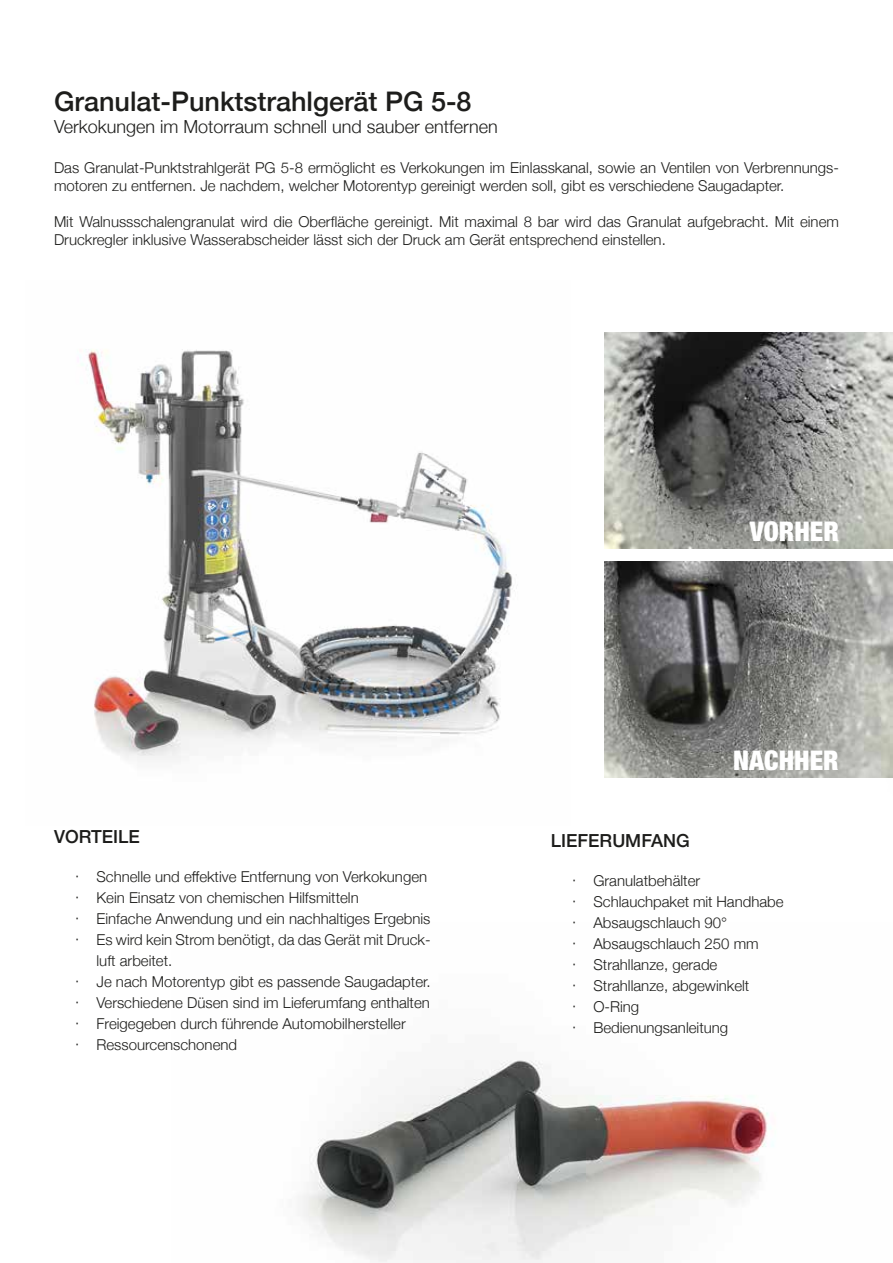
<style>
.page{position:relative;width:893px;height:1263px;background:#fff}
.page>*{position:absolute;margin:0;border:0;box-sizing:border-box;transform-origin:0 0}
.t1{font:500 27px "Helvetica Neue";color:#1d1d1b}
.t2{font:900 condensed 27px "Helvetica Neue";color:#fff}
.t3{font:300 18px "Helvetica Neue";color:#1d1d1b}
.t4{font:500 18px "Helvetica Neue";color:#1d1d1b}
.t5{font:300 15px/21px "Helvetica Neue";color:#1d1d1b}
</style>
<div class="page">
<img style="left:816px;top:548px;width:77px;height:14px">
<img style="left:80px;top:349px;width:435px;height:411px">
<img style="left:605px;top:562px;width:288px;height:216px">
<img style="left:605px;top:332px;width:288px;height:216px">
<img style="left:302px;top:1060px;width:472px;height:203px">
<h1 class="t1" style="left:54px;top:80px;width:419px">Granulat-Punktstrahlgerät PG 5-8</h1>
<p class="t3" style="left:54px;top:112px;width:445px">Verkokungen im Motorraum schnell und sauber entfernen</p>
<p class="t5" style="left:54px;top:157px;width:786px;line-height:18px">Das Granulat-Punktstrahlgerät PG 5-8 ermöglicht es Verkokungen im Einlasskanal, sowie an Ventilen von Verbrennungs&shy;motoren zu entfernen. Je nachdem, welcher Motorentyp gereinigt werden soll, gibt es verschiedene Saugadapter.</p>
<p class="t5" style="left:54px;top:211px;width:786px;line-height:18px">Mit Walnussschalengranulat wird die Oberfläche gereinigt. Mit maximal 8 bar wird das Granulat aufgebracht. Mit einem<br>Druckregler inklusive Wasserabscheider lässt sich der Druck am Gerät entsprechend einstellen.</p>
<h1 class="t2" style="left:750px;top:509px;width:91px">VORHER</h1>
<p class="t4" style="left:54px;top:822px;width:87px">VORTEILE</p>
<p class="t5" style="left:75px;top:865px;width:353px">· Schnelle und effektive Entfernung von Verkokungen</p>
<p class="t5" style="left:75px;top:886px;width:285px">· Kein Einsatz von chemischen Hilfsmitteln</p>
<p class="t5" style="left:75px;top:907px;width:357px">· Einfache Anwendung und ein nachhaltiges Ergebnis</p>
<p class="t5" style="left:75px;top:928px;width:357px">· Es wird kein Strom benötigt, da das Gerät mit Druck-</p>
<p class="t5" style="left:97px;top:949px;width:77px">luft arbeitet.</p>
<p class="t5" style="left:75px;top:970px;width:357px">· Je nach Motorentyp gibt es passende Saugadapter.</p>
<p class="t5" style="left:75px;top:991px;width:356px">· Verschiedene Düsen sind im Lieferumfang enthalten</p>
<p class="t5" style="left:75px;top:1012px;width:332px">· Freigegeben durch führende Automobilhersteller</p>
<p class="t5" style="left:75px;top:1033px;width:163px">· Ressourcenschonend</p>
<h1 class="t2" style="left:733px;top:738px;width:107px">NACHHER</h1>
<p class="t4" style="left:551px;top:826px;width:140px">LIEFERUMFANG</p>
<p class="t5" style="left:572px;top:869px;width:213px">· Granulatbehälter<br>· Schlauchpaket mit Handhabe · Absaugschlauch 90°<br>· Absaugschlauch 250 mm<br>· Strahllanze, gerade<br>· Strahllanze, abgewinkelt<br>· O-Ring<br>· Bedienungsanleitung</p>
</div>
